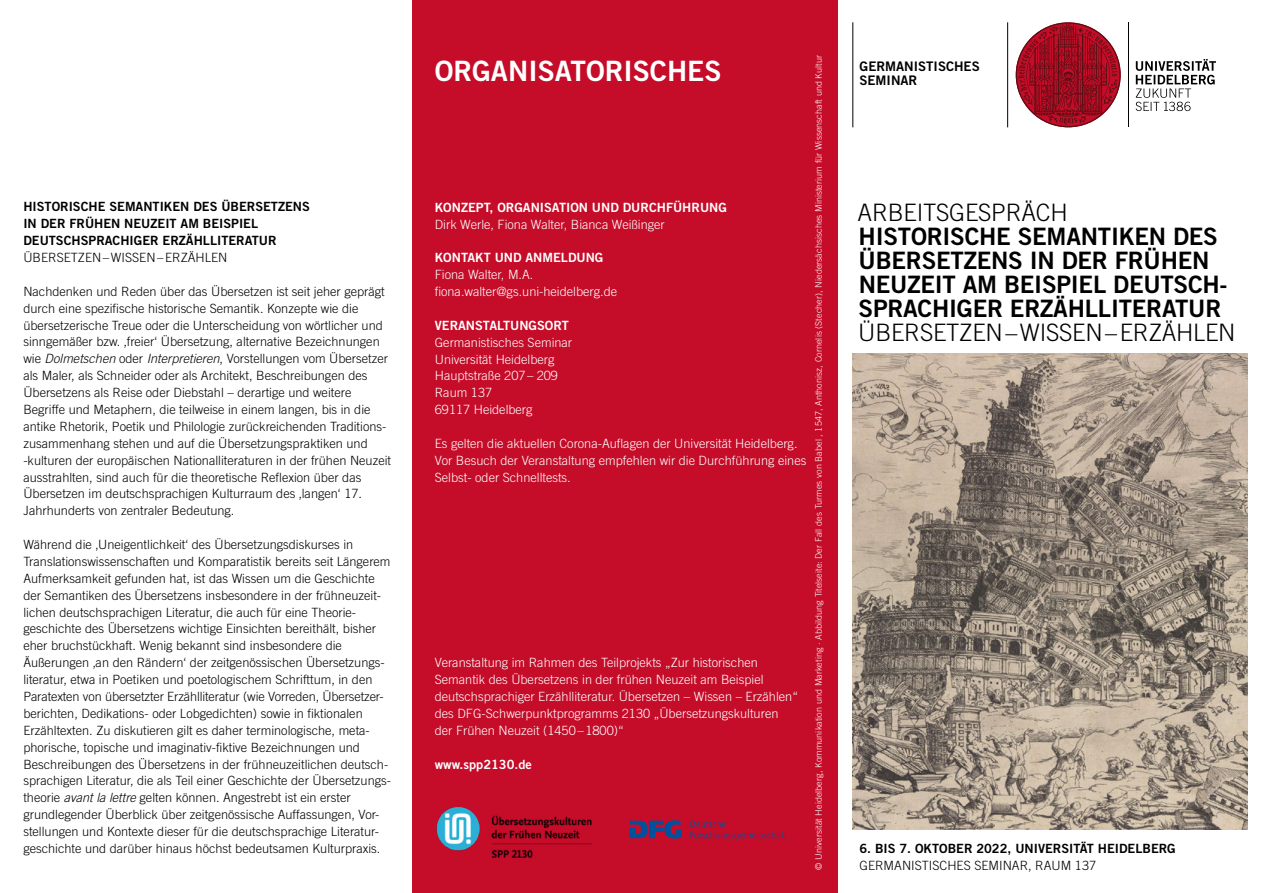
<style>
.page{position:relative;width:1263px;height:893px;background:#fff}
.page>*{position:absolute;margin:0;border:0;box-sizing:border-box;transform-origin:0 0}
.t1{font:28.05px "Trade Gothic LT Std Bd 2";color:#fff}
.t2{font:24px/24px "Trade Gothic LT Pro Bd 2";letter-spacing:-.01em;color:#000}
.t3{font:300 24px "Trade Gothic LT Pro";letter-spacing:-.01em;color:#000}
.t4{font:13.2px "Trade Gothic LT Std Bd 2";color:#000}
.t5{font:300 12.75px/17px "Trade Gothic LT Std";color:#000}
.t6{font:300 12.75px/17px "Trade Gothic LT Std";color:#fff}
.t7{font:12.75px/17px "Trade Gothic LT Pro Bd 2";color:#000}
.t8{font:12.75px "Trade Gothic LT Std Bd 2";color:#fff}
.t9{font:12.75px "Trade Gothic LT Std Bd 2";color:#000}
.t10{font:300 12.75px "Trade Gothic LT Pro";color:#000}
.t11{font:300 9px "Trade Gothic LT Std";letter-spacing:.01em;color:#fff}
.s1{font-family:"Trade Gothic LT Pro";font-style:italic}
</style>
<div class="page">
<div style="left:412px;top:0;width:426px;height:893px;background:#c50c29"></div>
<img style="left:853px;top:353px;width:395px;height:476px">
<svg style="left:1135px;top:59px;width:81px;height:52px"></svg>
<hr style="left:1128px;top:22px;width:1px;height:105px;background:#000">
<svg style="left:1016px;top:22px;width:105px;height:105px"></svg>
<hr style="left:852px;top:22px;width:1px;height:105px;background:#000">
<hr style="left:1007px;top:22px;width:1px;height:105px;background:#000">
<img style="left:437px;top:807px;width:155px;height:50px">
<svg style="left:630px;top:820px;width:51px;height:18px"></svg>
<svg style="left:690px;top:820px;width:97px;height:20px"></svg>
<p class="t7" style="left:23px;top:198px;width:288px">HISTORISCHE SEMANTIKEN DES ÜBERSETZENS<br>IN DER FRÜHEN NEUZEIT AM BEISPIEL<br>DEUTSCHSPRACHIGER ERZÄHLLITERATUR</p>
<p class="t10" style="left:23px;top:250px;width:206px">ÜBERSETZEN–WISSEN–ERZÄHLEN</p>
<p class="t5" style="left:23px;top:283px;width:369px">Nachdenken und Reden über das Übersetzen ist seit jeher geprägt durch eine spezifische historische Semantik. Konzepte wie die übersetzerische Treue oder die Unterscheidung von wörtlicher und sinngemäßer bzw. ‚freier‘ Übersetzung, alternative Bezeichnungen wie <span class="s1">Dolmetschen</span> oder <span class="s1">Interpretieren</span>, Vorstellungen vom Übersetzer als Maler, als Schneider oder als Architekt, Beschreibungen des Übersetzens als Reise oder Diebstahl – derartige und weitere Begriffe und Metaphern, die teilweise in einem langen, bis in die antike Rhetorik, Poetik und Philologie zurückreichenden Traditions&shy;zusammenhang stehen und auf die Übersetzungspraktiken und -kulturen der europäischen Nationalliteraturen in der frühen Neuzeit ausstrahlten, sind auch für die theoretische Reflexion über das Übersetzen im deutschsprachigen Kulturraum des ‚langen‘ 17.<br>Jahrhunderts von zentraler Bedeutung.</p>
<p class="t5" style="left:23px;top:536px;width:369px">Während die ‚Uneigentlichkeit‘ des Übersetzungsdiskurses in Translationswissenschaften und Komparatistik bereits seit Längerem Aufmerksamkeit gefunden hat, ist das Wissen um die Geschichte der Semantiken des Übersetzens insbesondere in der frühneuzeit&shy;lichen deutschsprachigen Literatur, die auch für eine Theorie&shy;geschichte des Übersetzens wichtige Einsichten bereithält, bisher eher bruchstückhaft. Wenig bekannt sind insbesondere die Äußerungen ‚an den Rändern‘ der zeitgenössischen Übersetzungs&shy;literatur, etwa in Poetiken und poetologischem Schrifttum, in den Paratexten von übersetzter Erzählliteratur (wie Vorreden, Übersetzer&shy;berichten, Dedikations- oder Lobgedichten) sowie in fiktionalen Erzähltexten. Zu diskutieren gilt es daher terminologische, meta&shy;phorische, topische und imaginativ-fiktive Bezeichnungen und Beschreibungen des Übersetzens in der frühneuzeitlichen deutsch&shy;sprachigen Literatur, die als Teil einer Geschichte der Übersetzungs&shy;theorie <span class="s1">avant la lettre</span> gelten können. Angestrebt ist ein erster grundlegender Überblick über zeitgenössische Auffassungen, Vor&shy;stellungen und Kontexte dieser für die deutschsprachige Literatur&shy;geschichte und darüber hinaus höchst bedeutsamen Kulturpraxis.</p>
<h1 class="t1" style="left:435px;top:54px;width:288px">ORGANISATORISCHES</h1>
<p class="t8" style="left:435px;top:199px;width:294px">KONZEPT, ORGANISATION UND DURCHFÜHRUNG</p>
<p class="t6" style="left:435px;top:215px;width:231px">Dirk Werle, Fiona Walter, Bianca Weißinger</p>
<p class="t8" style="left:435px;top:250px;width:170px">KONTAKT UND ANMELDUNG</p>
<p class="t6" style="left:435px;top:266px;width:184px">Fiona Walter, M.A. fiona.walter@gs.uni-heidelberg.de</p>
<p class="t8" style="left:435px;top:317px;width:135px">VERANSTALTUNGSORT</p>
<p class="t6" style="left:435px;top:333px;width:139px">Germanistisches Seminar<br>Universität Heidelberg<br>Hauptstraße 207– 209<br>Raum 137<br>69117 Heidelberg</p>
<p class="t6" style="left:435px;top:435px;width:373px">Es gelten die aktuellen Corona-Auflagen der Universität Heidelberg.<br>Vor Besuch der Veranstaltung empfehlen wir die Durchführung eines<br>Selbst- oder Schnelltests.</p>
<p class="t6" style="left:435px;top:654px;width:365px">Veranstaltung im Rahmen des Teilprojekts „Zur historischen Semantik des Übersetzens in der frühen Neuzeit am Beispiel deutschsprachiger Erzählliteratur. Übersetzen – Wissen – Erzählen“ des DFG-Schwerpunktprogramms 2130 „Übersetzungskulturen der Frühen Neuzeit (1450–1800)“</p>
<p class="t8" style="left:435px;top:756px;width:99px">www.spp2130.de</p>
<p class="t11" style="left:813px;top:870px;width:816px;rotate:-90deg">© Universität Heidelberg, Kommunikation und Marketing · Abbildung Titelseite: Der Fall des Turmes von Babel , 1547, Anthonisz, Cornelis (Stecher), Niedersächsisches Ministerium für Wissenschaft und Kultur</p>
<p class="t4" style="left:859px;top:58px;width:122px">GERMANISTISCHES</p>
<p class="t4" style="left:859px;top:72px;width:59px">SEMINAR</p>
<h2 class="t3" style="left:857px;top:198px;width:212px">ARBEITSGESPRÄCH</h2>
<h2 class="t2" style="left:859px;top:224px;width:370px">HISTORISCHE SEMANTIKEN DES<br>ÜBERSETZENS IN DER FRÜHEN<br>NEUZEIT AM BEISPIEL DEUTSCH-<br>SPRACHIGER ERZÄHLLITERATUR</h2>
<h2 class="t3" style="left:858px;top:318px;width:379px">ÜBERSETZEN–WISSEN–ERZÄHLEN</h2>
<p class="t9" style="left:859px;top:840px;width:318px">6. BIS 7. OKTOBER 2022, UNIVERSITÄT HEIDELBERG</p>
<p class="t5" style="left:859px;top:856px;width:238px">GERMANISTISCHES SEMINAR, RAUM 137</p>
</div>
